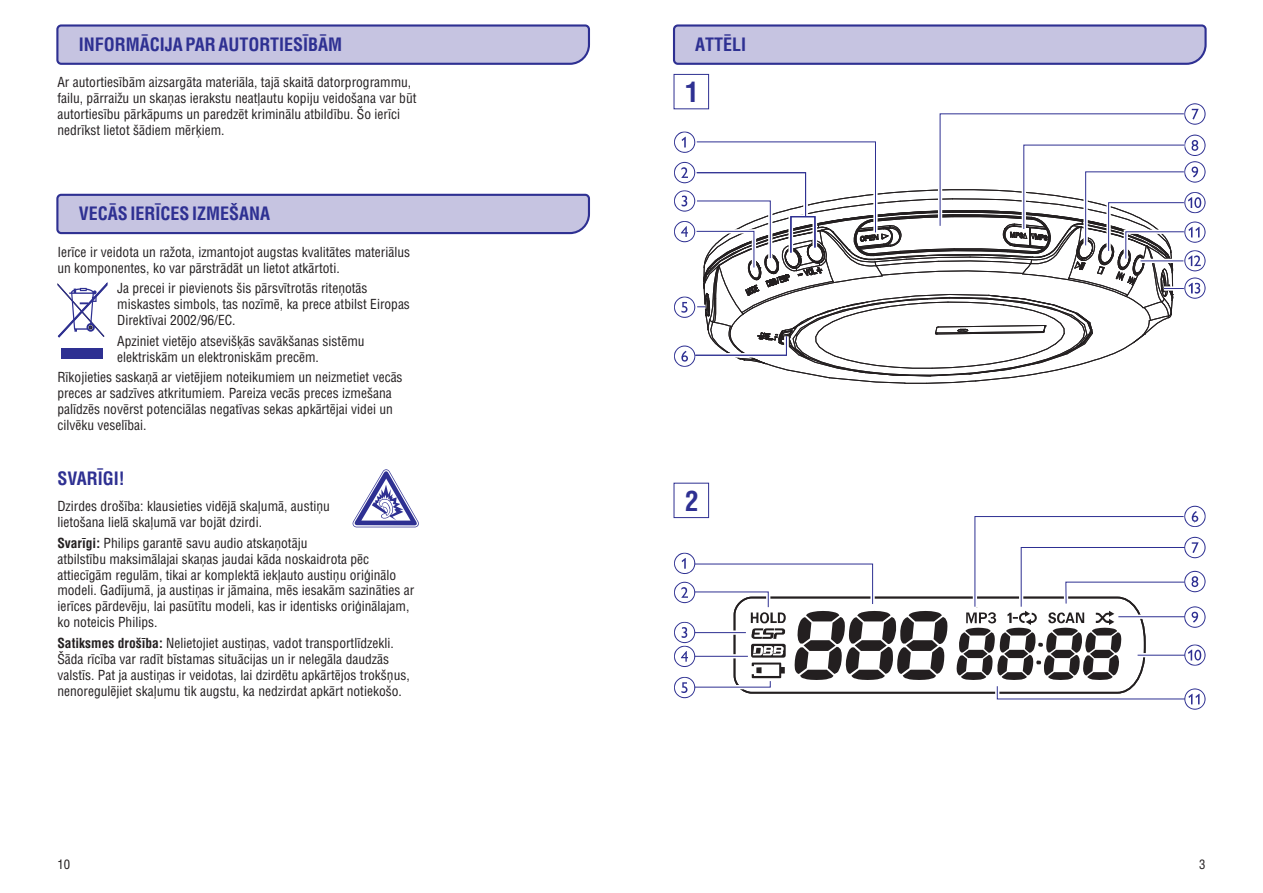
<style>
.page{position:relative;width:1263px;height:893px;background:#fff}
.page>*{position:absolute;margin:0;border:0;box-sizing:border-box;transform-origin:0 0}
.t1{font:700 27.15px "Rim Helvetica Condensed";color:#2e3092}
.t2{font:700 18px "Rim Helvetica Condensed";color:#2e3092}
.t3{font:13.5px/15.9px "Rim Helvetica Condensed";color:#231f20}
.t4{font:12.75px "Rim Helvetica Condensed";color:#231f20}
.s1{font-weight:700}
</style>
<div class="page">
<svg style="left:352px;top:469px;width:67px;height:58px"></svg>
<svg style="left:56px;top:24px;width:534px;height:41px;background:#b6b4d8"></svg>
<svg style="left:56px;top:193px;width:534px;height:42px;background:#b8b6d9"></svg>
<svg style="left:58px;top:283px;width:49px;height:54px"></svg>
<div style="left:62px;top:348px;width:41px;height:11px;background:#2e3092"></div>
<svg style="left:673px;top:24px;width:533px;height:41px;background:#b6b4d8"></svg>
<svg style="left:674px;top:103px;width:531px;height:281px"></svg>
<svg style="left:674px;top:506px;width:531px;height:204px"></svg>
<div style="left:674px;top:483px;width:35px;height:35px;border:1px solid #2e3092"></div>
<div style="left:674px;top:74px;width:35px;height:35px;border:1px solid #2e3092"></div>
<h2 class="t2" style="left:79px;top:38px;width:265px">INFORMÂCIJA PAR AUTORTIESÎBÂM</h2>
<p class="t3" style="left:57px;top:76px;width:361px">Ar autortiesîbâm aizsargâta materiâla, tajâ skaitâ datorprogrammu, failu, pârraiþu un skaòas ierakstu neatïautu kopiju veidoðana var bût autortiesîbu pârkâpums un paredzçt kriminâlu atbildîbu. Ðo ierîci nedrîkst lietot ðâdiem mçríiem.</p>
<h2 class="t2" style="left:79px;top:207px;width:193px">VECÂS IERÎCES IZMEÐANA</h2>
<p class="t3" style="left:57px;top:245px;width:354px">Ierîce ir veidota un raþota, izmantojot augstas kvalitâtes materiâlus un komponentes, ko var pârstrâdât un lietot atkârtoti.</p>
<p class="t3" style="left:117px;top:281px;width:294px">Ja precei ir pievienots ðis pârsvîtrotâs riteòotâs miskastes simbols, tas nozîmç, ka prece atbilst Eiropas<br>Direktîvai 2002/96/EC.</p>
<p class="t3" style="left:117px;top:334px;width:249px">Apziniet vietçjo atseviðíâs savâkðanas sistçmu elektriskâm un elektroniskâm precçm.</p>
<p class="t3" style="left:57px;top:371px;width:347px">Rîkojieties saskaòâ ar vietçjiem noteikumiem un neizmetiet vecâs preces ar sadzîves atkritumiem. Pareiza vecâs preces izmeðana palîdzçs novçrst potenciâlas negatîvas sekas apkârtçjai videi un cilvçku veselîbai.</p>
<h2 class="t2" style="left:57px;top:472px;width:69px">SVARÎGI!</h2>
<p class="t3" style="left:57px;top:499px;width:274px">Dzirdes droðîba: klausieties vidçjâ skaïumâ, austiòu lietoðana lielâ skaïumâ var bojât dzirdi.</p>
<p class="t3" style="left:57px;top:536px;width:358px"><span class="s1">Svarîgi:</span> Philips garantç savu audio atskaòotâju<br>atbilstîbu maksimâlajai skaòas jaudai kâda noskaidrota pçc attiecîgâm regulâm, tikai ar komplektâ iekïauto austiòu oriìinâlo modeli. Gadîjumâ, ja austiòas ir jâmaina, mçs iesakâm sazinâties ar ierîces pârdevçju, lai pasûtîtu modeli, kas ir identisks oriìinâlajam, ko noteicis Philips.</p>
<p class="t3" style="left:57px;top:636px;width:354px"><span class="s1">Satiksmes droðîba:</span> Nelietojiet austiòas, vadot transportlîdzekli.<br>Ðâda rîcîba var radît bîstamas situâcijas un ir nelegâla daudzâs valstîs. Pat ja austiòas ir veidotas, lai dzirdçtu apkârtçjos trokðòus, nenoregulçjiet skaïumu tik augstu, ka nedzirdat apkârt notiekoðo.</p>
<p class="t4" style="left:57px;top:859px;width:14px">10</p>
<h2 class="t2" style="left:695px;top:38px;width:53px">ATTÇLI</h2>
<h1 class="t1" style="left:685px;top:81px;width:15px">1</h1>
<h1 class="t1" style="left:685px;top:490px;width:15px">2</h1>
<p class="t4" style="left:1199px;top:859px;width:8px">3</p>
</div>
